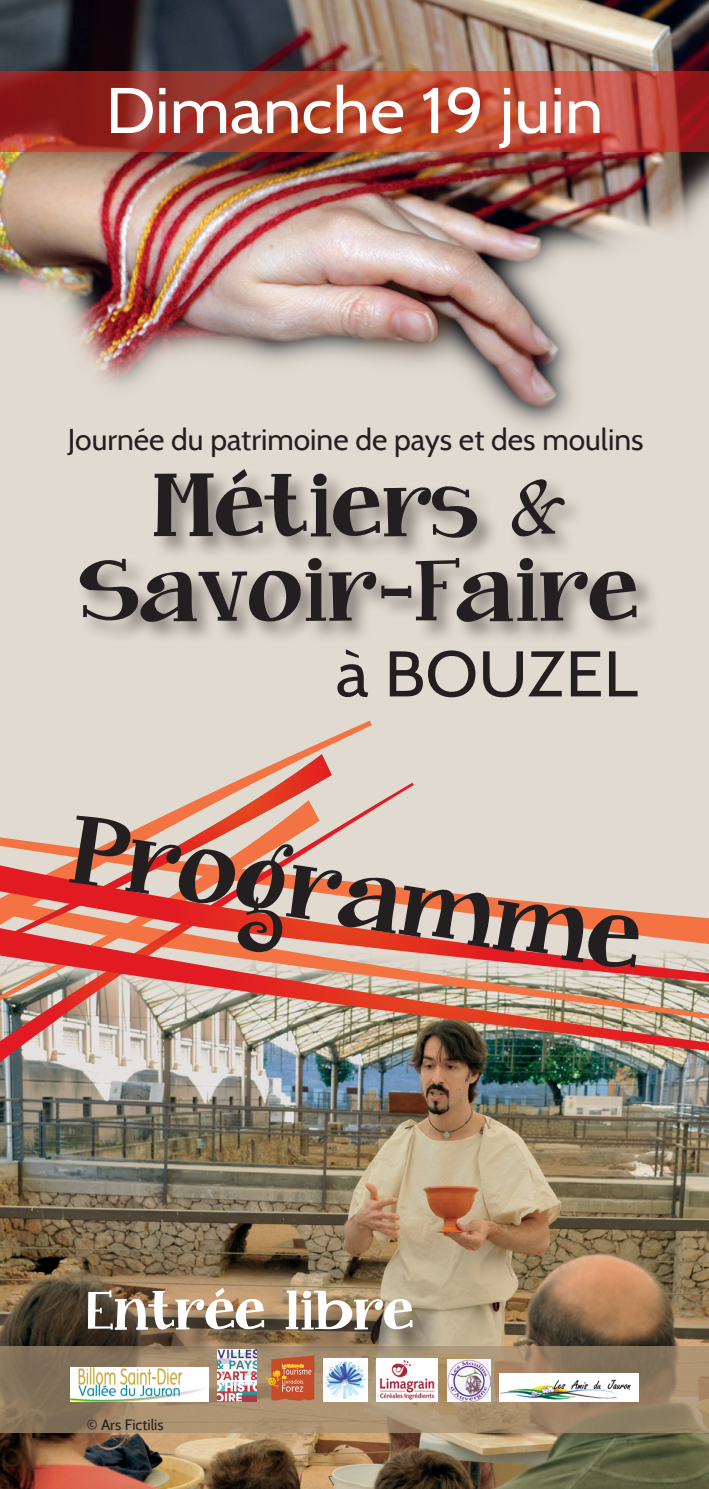
<style>
.page{position:relative;width:709px;height:1489px;background:#fff}
.page>*{position:absolute;margin:0;border:0;box-sizing:border-box;transform-origin:0 0}
.t1{font:83px "Janda Curlygirl Chunky";color:#231f20;scale:1.05 1}
.t2{font:77.25px "Janda Curlygirl Chunky";color:#231f20;scale:1.07 1}
.t3{font:64.5px "Cabin";color:#fff;scale:1.07 1}
.t4{font:64.5px "Cabin";color:#231f20;scale:1.07 1}
.t5{font:47.75px "Janda Curlygirl Chunky";color:#fff;scale:1.05 1}
.t6{font:30px "Cabin";color:#231f20}
.t7{font:15px "Cabin";color:#231f20}
.s1{font-size:64.5px}
</style>
<div class="page">
<div style="left:0;top:29px;width:709px;height:1427px;background:#e1dad0"></div>
<img style="left:0;top:1050px;width:709px;height:438px">
<svg style="left:295px;top:720px;width:77px;height:34px"></svg>
<svg style="left:235px;top:754px;width:97px;height:28px"></svg>
<svg style="left:0;top:782px;width:414px;height:280px"></svg>
<svg style="left:0;top:800px;width:319px;height:65px"></svg>
<svg style="left:0;top:865px;width:709px;height:63px"></svg>
<img style="left:0;top:928px;width:709px;height:122px">
<div style="left:77px;top:467px;width:583px;height:178px;background:#231f20;opacity:.47"></div>
<svg style="left:0;top:1345px;width:709px;height:87px;background:#9c866a"></svg>
<img style="left:0;top:0;width:709px;height:427px">
<svg style="left:0;top:72px;width:709px;height:79px;background:#ac3c2e"></svg>
<img style="left:323px;top:1360px;width:44px;height:40px">
<img style="left:70px;top:1367px;width:138px;height:33px">
<img style="left:500px;top:1372px;width:138px;height:28px">
<svg style="left:265px;top:1360px;width:49px;height:40px;background:#ca683d"></svg>
<img style="left:447px;top:1359px;width:43px;height:41px">
<img style="left:376px;top:1360px;width:61px;height:40px">
<div style="left:93px;top:1292px;width:350px;height:68px;background:#231f20;opacity:.75"></div>
<svg style="left:256px;top:1349px;width:1px;height:51px"></svg>
<img style="left:217px;top:1349px;width:39px;height:51px">
<p class="t3" style="left:106px;top:71px;width:467px">Dimanche 19 juin</p>
<p class="t6" style="left:68px;top:421px;width:577px">Journée du patrimoine de pays et des moulins</p>
<p class="t2" style="left:152px;top:464px;width:388px">Métiers <span class="s1">&amp;</span></p>
<p class="t2" style="left:79px;top:549px;width:524px">Savoir-Faire</p>
<p class="t4" style="left:336px;top:634px;width:284px">à BOUZEL</p>
<p class="t1" style="left:77px;top:805px;width:552px;rotate:9deg">Programme</p>
<p class="t5" style="left:86px;top:1285px;width:313px">Entrée libre</p>
<p class="t7" style="left:87px;top:1415px;width:78px">© Ars Fictilis</p>
</div>
